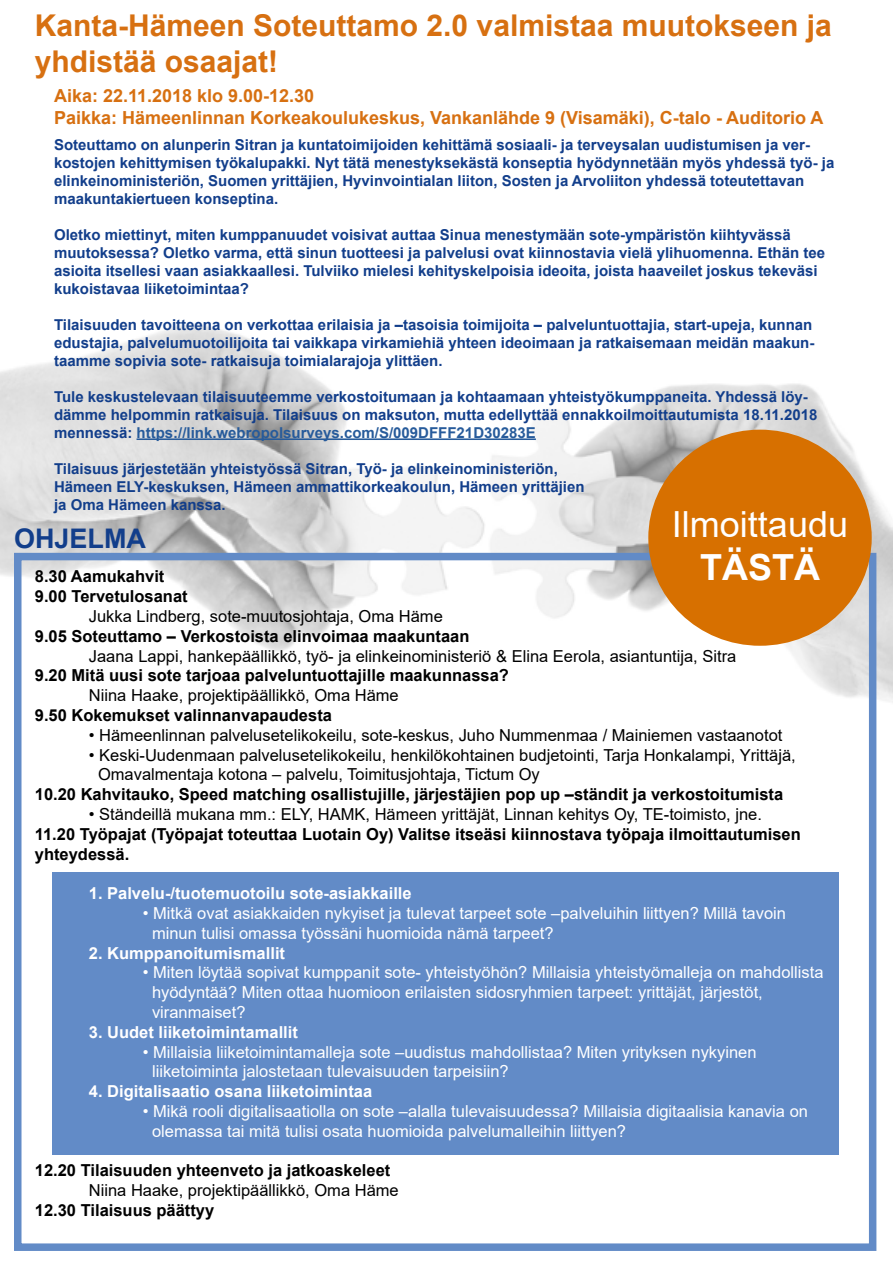
<style>
.page{position:relative;width:893px;height:1263px;background:#fff}
.page>*{position:absolute;margin:0;border:0;box-sizing:border-box;transform-origin:0 0}
.t1{font:36px "Arial";color:#fff}
.t2{font:700 36px "Arial";color:#fff}
.t3{font:700 30px/36px "Arial";color:#d77011}
.t4{font:700 27px "Arial";color:#123e8b}
.t5{font:700 18px/21.6px "Arial";color:#d77011}
.t6{font:16.5px/19.8px "Arial";color:#fff}
.t7{font:16.5px/19.8px "Arial";color:#000}
.t8{font:700 16.5px/19.8px "Arial";color:#000}
.t9{font:700 16.5px "Arial";color:#fff}
.t10{font:700 15px/18px "Arial";color:#123e8b}
.s1{color:#275b9b}
</style>
<div class="page">
<img style="left:0;top:324px;width:893px;height:482px">
<hr style="left:137px;top:438px;width:399px;height:2px;background:#275b9b">
<div style="left:52px;top:872px;width:786px;height:282px;background:#628bc7"></div>
<div style="left:14px;top:553px;width:862px;height:698px;border:8px solid #628bc7"></div>
<div style="left:648px;top:430px;width:224px;height:216px;background:#d77000;border-radius:50%"></div>
<h2 class="t3" style="left:35px;top:8px;width:798px">Kanta-Hämeen Soteuttamo 2.0 valmistaa muutokseen ja yhdistää osaajat!</h2>
<p class="t5" style="left:54px;top:85px;width:771px">Aika: 22.11.2018 klo 9.00-12.30<br>Paikka: Hämeenlinnan Korkeakoulukeskus, Vankanlähde 9 (Visamäki), C-talo - Auditorio A</p>
<p class="t10" style="left:54px;top:135px;width:782px">Soteuttamo on alunperin Sitran ja kuntatoimijoiden kehittämä sosiaali- ja terveysalan uudistumisen ja ver&shy;kostojen kehittymisen työkalupakki. Nyt tätä menestyksekästä konseptia hyödynnetään myös yhdessä työ- ja elinkeinoministeriön, Suomen yrittäjien, Hyvinvointialan liiton, Sosten ja Arvoliiton yhdessä toteutettavan maakuntakiertueen konseptina.</p>
<p class="t10" style="left:54px;top:225px;width:773px">Oletko miettinyt, miten kumppanuudet voisivat auttaa Sinua menestymään sote-ympäristön kiihtyvässä muutoksessa? Oletko varma, että sinun tuotteesi ja palvelusi ovat kiinnostavia vielä ylihuomenna. Ethän tee asioita itsellesi vaan asiakkaallesi. Tulviiko mielesi kehityskelpoisia ideoita, joista haaveilet joskus tekeväsi kukoistavaa liiketoimintaa?</p>
<p class="t10" style="left:54px;top:315px;width:762px">Tilaisuuden tavoitteena on verkottaa erilaisia ja –tasoisia toimijoita – palveluntuottajia, start-upeja, kunnan edustajia, palvelumuotoilijoita tai vaikkapa virkamiehiä yhteen ideoimaan ja ratkaisemaan meidän maakun&shy;taamme sopivia sote- ratkaisuja toimialarajoja ylittäen.</p>
<p class="t10" style="left:54px;top:387px;width:765px">Tule keskustelevaan tilaisuuteemme verkostoitumaan ja kohtaamaan yhteistyökumppaneita. Yhdessä löy&shy;dämme helpommin ratkaisuja. Tilaisuus on maksuton, mutta edellyttää ennakkoilmoittautumista 18.11.2018 mennessä: <span class="s1">https://link.webropolsurveys.com/S/009DFFF21D30283E</span></p>
<p class="t10" style="left:54px;top:459px;width:532px">Tilaisuus järjestetään yhteistyössä Sitran, Työ- ja elinkeinoministeriön,<br>Hämeen ELY-keskuksen, Hämeen ammattikorkeakoulun, Hämeen yrittäjien ja Oma Hämeen kanssa.</p>
<h1 class="t1" style="left:672px;top:499px;width:178px">Ilmoittaudu</h1>
<h1 class="t2" style="left:700px;top:542px;width:121px">TÄSTÄ</h1>
<h3 class="t4" style="left:14px;top:519px;width:134px">OHJELMA</h3>
<p class="t8" style="left:35px;top:567px;width:154px">8.30 Aamukahvit<br>9.00 Tervetulosanat</p>
<p class="t7" style="left:89px;top:606px;width:355px">Jukka Lindberg, sote-muutosjohtaja, Oma Häme</p>
<p class="t8" style="left:35px;top:626px;width:436px">9.05 Soteuttamo – Verkostoista elinvoimaa maakuntaan</p>
<p class="t7" style="left:89px;top:646px;width:649px">Jaana Lappi, hankepäällikkö, työ- ja elinkeinoministeriö &amp; Elina Eerola, asiantuntija, Sitra</p>
<p class="t8" style="left:35px;top:666px;width:476px">9.20 Mitä uusi sote tarjoaa palveluntuottajille maakunnassa?</p>
<p class="t7" style="left:89px;top:685px;width:311px">Niina Haake, projektipäällikkö, Oma Häme</p>
<p class="t8" style="left:35px;top:705px;width:299px">9.50 Kokemukset valinnanvapaudesta</p>
<p class="t7" style="left:89px;top:725px;width:695px">• Hämeenlinnan palvelusetelikokeilu, sote-keskus, Juho Nummenmaa / Mainiemen vastaanotot</p>
<p class="t7" style="left:98px;top:745px;width:699px;text-indent:-9px">• Keski-Uudenmaan palvelusetelikokeilu, henkilökohtainen budjetointi, Tarja Honkalampi, Yrittäjä,<br>Omavalmentaja kotona – palvelu, Toimitusjohtaja, Tictum Oy</p>
<p class="t8" style="left:35px;top:785px;width:750px">10.20 Kahvitauko, Speed matching osallistujille, järjestäjien pop up –ständit ja verkostoitumista</p>
<p class="t7" style="left:89px;top:804px;width:675px">• Ständeillä mukana mm.: ELY, HAMK, Hämeen yrittäjät, Linnan kehitys Oy, TE-toimisto, jne.</p>
<p class="t8" style="left:35px;top:824px;width:767px">11.20 Työpajat (Työpajat toteuttaa Luotain Oy) Valitse itseäsi kiinnostava työpaja ilmoittautumisen yhteydessä.</p>
<p class="t9" style="left:89px;top:882px;width:324px">1. Palvelu-/tuotemuotoilu sote-asiakkaille</p>
<p class="t6" style="left:152px;top:903px;width:635px;text-indent:-9px">• Mitkä ovat asiakkaiden nykyiset ja tulevat tarpeet sote –palveluihin liittyen? Millä tavoin minun tulisi omassa työssäni huomioida nämä tarpeet?</p>
<p class="t9" style="left:89px;top:941px;width:198px">2. Kumppanoitumismallit</p>
<p class="t6" style="left:152px;top:962px;width:673px;text-indent:-9px">• Miten löytää sopivat kumppanit sote- yhteistyöhön? Millaisia yhteistyömalleja on mahdollista hyödyntää? Miten ottaa huomioon erilaisten sidosryhmien tarpeet: yrittäjät, järjestöt, viranmaiset?</p>
<p class="t9" style="left:89px;top:1020px;width:211px">3. Uudet liiketoimintamallit</p>
<p class="t6" style="left:152px;top:1042px;width:606px;text-indent:-9px">• Millaisia liiketoimintamalleja sote –uudistus mahdollistaa? Miten yrityksen nykyinen liiketoiminta jalostetaan tulevaisuuden tarpeisiin?</p>
<p class="t9" style="left:89px;top:1080px;width:285px">4. Digitalisaatio osana liiketoimintaa</p>
<p class="t6" style="left:152px;top:1101px;width:657px;text-indent:-9px">• Mikä rooli digitalisaatiolla on sote –alalla tulevaisuudessa? Millaisia digitaalisia kanavia on olemassa tai mitä tulisi osata huomioida palvelumalleihin liittyen?</p>
<p class="t8" style="left:35px;top:1161px;width:357px">12.20 Tilaisuuden yhteenveto ja jatkoaskeleet</p>
<p class="t7" style="left:89px;top:1180px;width:311px">Niina Haake, projektipäällikkö, Oma Häme</p>
<p class="t8" style="left:35px;top:1200px;width:181px">12.30 Tilaisuus päättyy</p>
</div>
